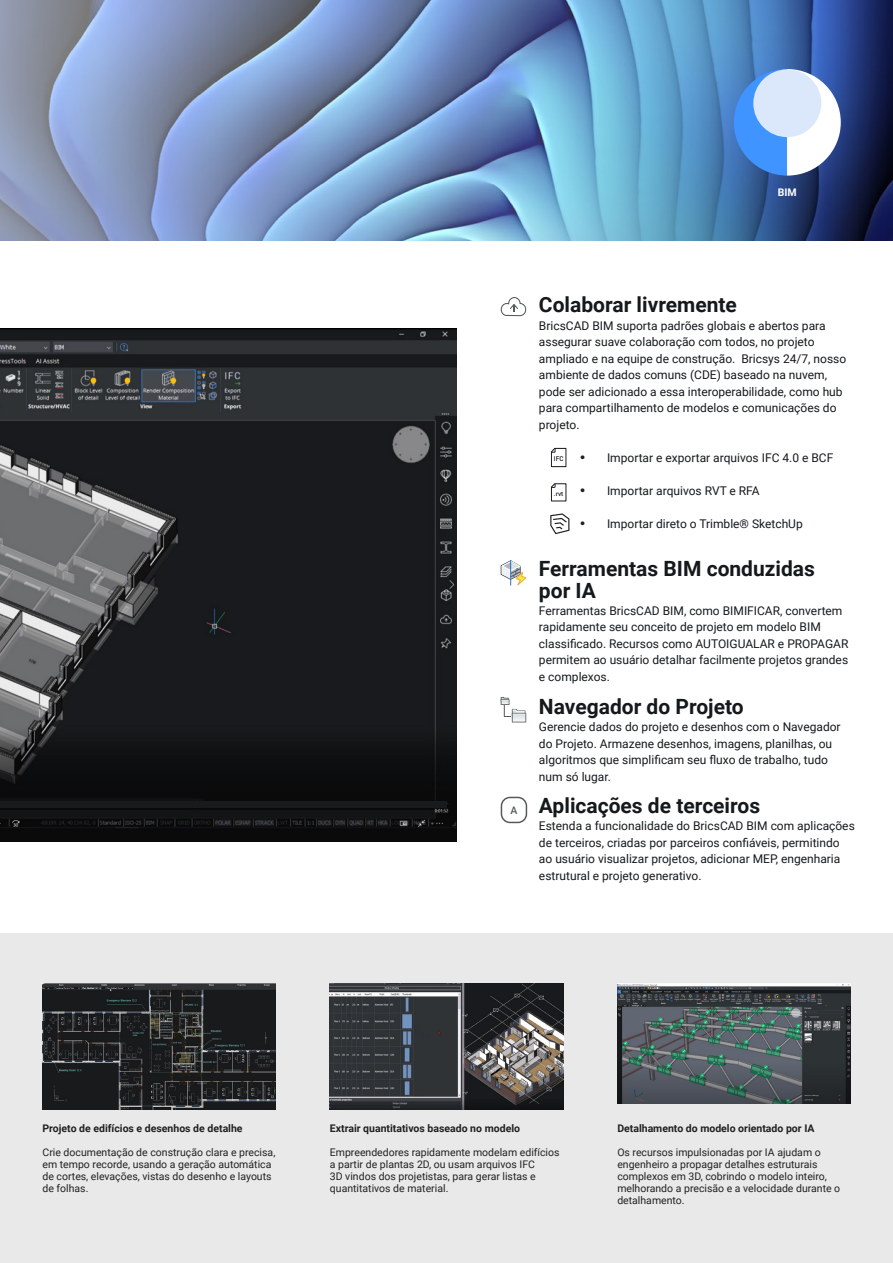
<style>
.page{position:relative;width:893px;height:1263px;background:#fff}
.page>*{position:absolute;margin:0;border:0;box-sizing:border-box;transform-origin:0 0}
.t1{font:700 21px/22.5px "Roboto";color:#15191c}
.t2{font:12px/16.5px "Roboto";color:#15191c}
.t3{font:10.5px/12px "Roboto";color:#212121}
.t4{font:700 10.5px "Roboto";color:#212121}
.t5{font:700 10.5px "Roboto";color:#fff}
.t6{font:500 10.5px "Roboto";color:#555a5c}
.t7{font:500 6.75px "Roboto";color:#171b1f;scale:.95 1}
.t8{font:500 6.3px "Roboto";color:#171b1f}
.s1{font-family:"Myriad Pro";font-size:18px;color:#231f20}
</style>
<div class="page">
<img style="left:0;top:0;width:893px;height:240px">
<div style="left:0;top:934px;width:893px;height:329px;background:#e9e9e9"></div>
<img style="left:0;top:329px;width:457px;height:513px">
<img style="left:43px;top:983px;width:233px;height:126px">
<img style="left:617px;top:983px;width:233px;height:120px">
<img style="left:330px;top:983px;width:233px;height:126px">
<svg style="left:734px;top:69px;width:107px;height:107px"></svg>
<div style="left:753px;top:69px;width:68px;height:68px;background:#dbe8fc;border-radius:50%"></div>
<div style="left:0;top:802px;width:446px;height:6px;background:#181a1c"></div>
<svg style="left:551px;top:447px;width:16px;height:21px"></svg>
<svg style="left:550px;top:483px;width:17px;height:19px"></svg>
<svg style="left:550px;top:513px;width:19px;height:21px"></svg>
<svg style="left:500px;top:297px;width:27px;height:20px"></svg>
<svg style="left:501px;top:560px;width:25px;height:25px"></svg>
<svg style="left:501px;top:697px;width:25px;height:25px"></svg>
<div style="left:501px;top:797px;width:26px;height:26px;border:2px solid #555a5c;border-radius:9px"></div>
<p class="t5" style="left:778px;top:185px;width:20px">BIM</p>
<p class="t6" style="left:510px;top:803px;width:8px">A</p>
<p class="t1" style="left:539px;top:293px;width:199px">Colaborar livremente</p>
<p class="t2" style="left:539px;top:317px;width:309px">BricsCAD BIM suporta padrões globais e abertos para assegurar suave colaboração com todos, no projeto ampliado e na equipe de construção. Bricsys 24/7, nosso ambiente de dados comuns (CDE) baseado na nuvem, pode ser adicionado a essa interoperabilidade, como hub para compartilhamento de modelos e comunicações do projeto.</p>
<p class="t2" style="left:580px;top:449px;width:255px"><span class="s1">•</span> Importar e exportar arquivos IFC 4.0 e BCF</p>
<p class="t2" style="left:580px;top:482px;width:181px"><span class="s1">•</span> Importar arquivos RVT e RFA</p>
<p class="t2" style="left:580px;top:515px;width:224px"><span class="s1">•</span> Importar direto o Trimble® SketchUp</p>
<p class="t7" style="left:554px;top:454px;width:12px">IFC</p>
<p class="t8" style="left:554px;top:489px;width:11px">.rvt</p>
<p class="t1" style="left:539px;top:556px;width:278px">Ferramentas BIM conduzidas por IA</p>
<p class="t2" style="left:539px;top:602px;width:311px">Ferramentas BricsCAD BIM, como BIMIFICAR, convertem rapidamente seu conceito de projeto em modelo BIM classificado. Recursos como AUTOIGUALAR e PROPAGAR permitem ao usuário detalhar facilmente projetos grandes e complexos.</p>
<p class="t1" style="left:539px;top:694px;width:206px">Navegador do Projeto</p>
<p class="t2" style="left:539px;top:718px;width:303px">Gerencie dados do projeto e desenhos com o Navegador do Projeto. Armazene desenhos, imagens, planilhas, ou algoritmos que simplificam seu fluxo de trabalho, tudo num só lugar.</p>
<p class="t1" style="left:539px;top:793px;width:223px">Aplicações de terceiros</p>
<p class="t2" style="left:539px;top:817px;width:317px">Estenda a funcionalidade do BricsCAD BIM com aplicações de terceiros, criadas por parceiros confiáveis, permitindo ao usuário visualizar projetos, adicionar MEP, engenharia estrutural e projeto generativo.</p>
<p class="t4" style="left:43px;top:1121px;width:202px">Projeto de edifícios e desenhos de detalhe</p>
<p class="t3" style="left:43px;top:1146px;width:234px">Crie documentação de construção clara e precisa, em tempo recorde, usando a geração automática de cortes, elevações, vistas do desenho e layouts de folhas.</p>
<p class="t4" style="left:330px;top:1121px;width:192px">Extrair quantitativos baseado no modelo</p>
<p class="t3" style="left:330px;top:1146px;width:231px">Empreendedores rapidamente modelam edifícios a partir de plantas 2D, ou usam arquivos IFC<br>3D vindos dos projetistas, para gerar listas e quantitativos de material.</p>
<p class="t4" style="left:617px;top:1121px;width:199px">Detalhamento do modelo orientado por IA</p>
<p class="t3" style="left:617px;top:1146px;width:224px">Os recursos impulsionadas por IA ajudam o engenheiro a propagar detalhes estruturais complexos em 3D, cobrindo o modelo inteiro, melhorando a precisão e a velocidade durante o detalhamento.</p>
</div>
